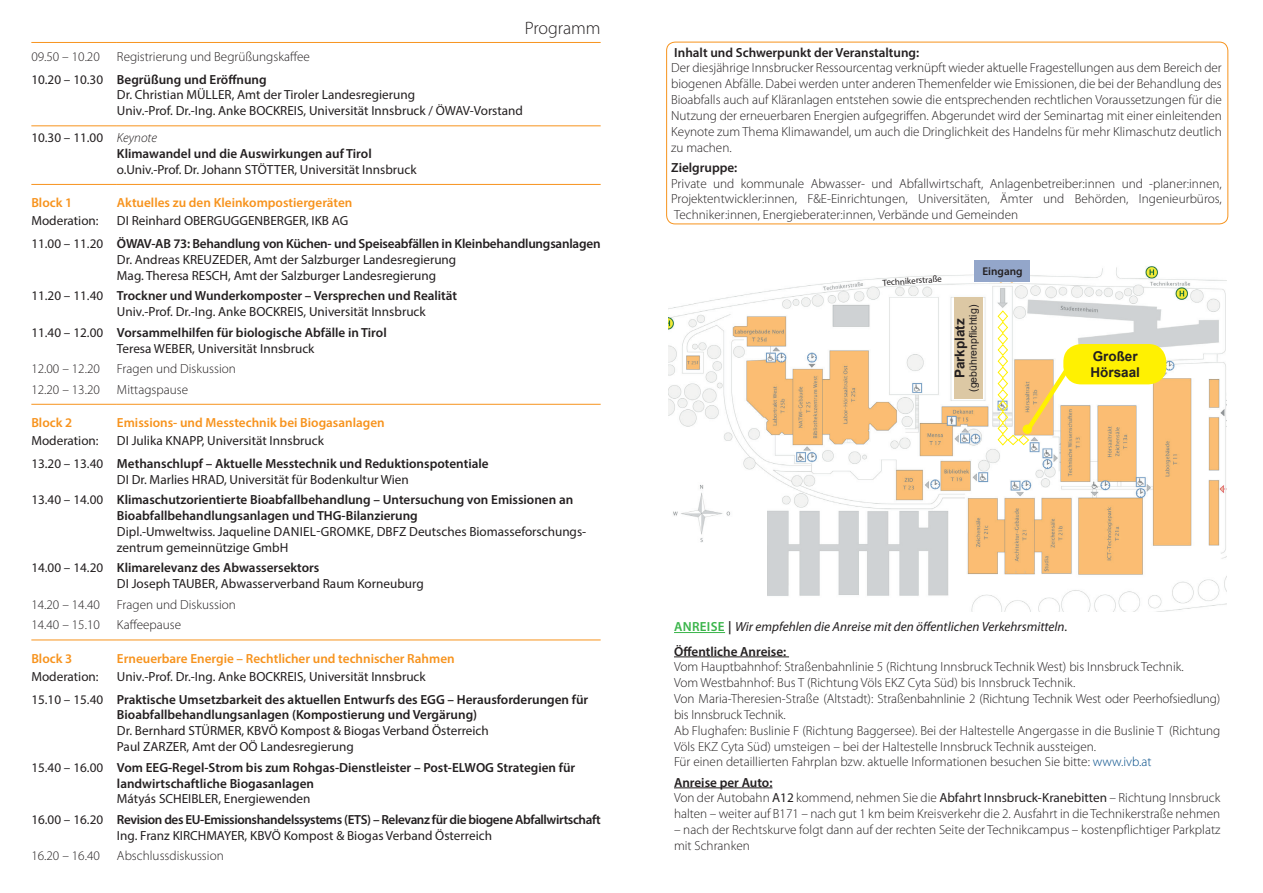
<style>
.page{position:relative;width:1263px;height:893px;background:#fff}
.page>*{position:absolute;margin:0;border:0;box-sizing:border-box;transform-origin:0 0}
.t1{font:300 18px "Myriad Pro";color:#231f20}
.t2{font:700 13.5px/16.2px "Arial";color:#231f20}
.t3{font:300 13.2px/15.9px "Myriad Pro";color:#231f20}
.t4{font:13.2px/15.9px "Myriad Pro";color:#231f20}
.t5{font:600 13.2px/22.6px "Myriad Pro";color:#231f20}
.t6{font:600 13.2px "Myriad Pro";color:#f7931d}
.t7{font:600 13.2px/20.5px "Myriad Pro";letter-spacing:-.03em;color:#231f20}
.t8{font:italic 13.2px/24.3px "Myriad Pro";color:#231f20}
.t9{font:600 11.25px "Myriad Pro";color:#231f20}
.t10{font:10.5px "Arial";color:#231f20}
.t11{font:9px "Myriad Pro";color:#231f20}
.s1{font-weight:400}
.s2{font-weight:600}
.s3{font-weight:300;font-style:italic}
.s4{font-weight:600;font-style:normal;color:#3ab54a}
.s5{font-weight:600;font-style:normal}
.s6{color:#004b87}
</style>
<div class="page">
<hr style="left:31px;top:42px;width:86px;height:1px;background:#f7931d">
<hr style="left:117px;top:42px;width:484px;height:1px;background:#f7931d">
<hr style="left:31px;top:125px;width:86px;height:1px;background:#f7931d">
<hr style="left:117px;top:125px;width:484px;height:1px;background:#f7931d">
<hr style="left:31px;top:184px;width:86px;height:1px;background:#f7931d">
<hr style="left:117px;top:184px;width:484px;height:1px;background:#f7931d">
<hr style="left:31px;top:404px;width:86px;height:1px;background:#f7931d">
<hr style="left:117px;top:404px;width:484px;height:1px;background:#f7931d">
<hr style="left:31px;top:640px;width:86px;height:1px;background:#f7931d">
<hr style="left:117px;top:640px;width:484px;height:1px;background:#f7931d">
<div style="left:666px;top:42px;width:562px;height:182px;border:1px solid #f7931d;border-radius:9px"></div>
<hr style="left:674px;top:632px;width:51px;height:1px;background:#3ab54a">
<hr style="left:674px;top:656px;width:115px;height:1px;background:#231f20">
<hr style="left:674px;top:787px;width:98px;height:1px;background:#231f20">
<img style="left:668px;top:261px;width:558px;height:350px">
<div style="left:1063px;top:344px;width:103px;height:40px;background:#fff101;border-radius:18px"></div>
<div style="left:975px;top:261px;width:55px;height:21px;background:#93a6ca"></div>
<div style="left:954px;top:298px;width:29px;height:101px;background:#dcc8a4"></div>
<svg style="left:997px;top:310px;width:76px;height:136px"></svg>
<div style="left:1022px;top:425px;width:10px;height:9px;background:#fff101;border-radius:50%"></div>
<h1 class="t1" style="left:525px;top:17px;width:77px">Programm</h1>
<p class="t3" style="left:31px;top:45px;width:280px;line-height:22.6px;text-indent:86px">Registrierung und Begrüßungskaffee<br><span class="s1">10.20 – 10.30</span> <span class="s2">Begrüßung und Eröffnung</span></p>
<p class="t4" style="left:117px;top:87px;width:408px">Dr. Christian MÜLLER, Amt der Tiroler Landesregierung<br>Univ.-Prof. Dr.-Ing. Anke BOCKREIS, Universität Innsbruck / ÖWAV-Vorstand</p>
<p class="t5" style="left:117px;top:129px;width:256px;line-height:15.9px;text-indent:-86px"><span class="s1">10.30 – 11.00</span> <span class="s3">Keynote<br></span>Klimawandel und die Auswirkungen auf Tirol</p>
<p class="t4" style="left:117px;top:161px;width:143px">o.Univ.-Prof. Dr. Johann Stötter</p>
<p class="t4" style="left:295px;top:161px;width:124px">, Universität Innsbruck</p>
<p class="t6" style="left:31px;top:194px;width:42px">Block 1</p>
<p class="t6" style="left:117px;top:194px;width:237px">Aktuelles zu den Kleinkompostiergeräten</p>
<p class="t4" style="left:31px;top:213px;width:69px">Moderation:</p>
<p class="t3" style="left:31px;top:48px;width:70px">09.50 – 10.20</p>
<p class="t5" style="left:31px;top:209px;width:571px;text-indent:86px"><span class="s1">DI Reinhard OBERGUGGENBERGER, IKB AG<br>11.00 – 11.20</span> ÖWAV-AB 73: Behandlung von Küchen- und Speiseabfällen in Kleinbehandlungsanlagen</p>
<p class="t4" style="left:117px;top:251px;width:341px">Dr. Andreas KREUZEDER, Amt der Salzburger Landesregierung<br>Mag. Theresa RESCH, Amt der Salzburger Landesregierung</p>
<p class="t4" style="left:117px;top:288px;width:342px;text-indent:-86px">11.20 – 11.40 <span class="s2">Trockner und Wunderkomposter – Versprechen und Realität<br></span>Univ.-Prof. Dr.-Ing. Anke BOCKREIS, Universität Innsbruck</p>
<p class="t4" style="left:117px;top:324px;width:271px;text-indent:-86px">11.40 – 12.00 <span class="s2">Vorsammelhilfen für biologische Abfälle in Tirol<br></span>Teresa WEBER, Universität Innsbruck</p>
<p class="t3" style="left:31px;top:361px;width:70px">12.00 – 12.20</p>
<p class="t3" style="left:117px;top:361px;width:120px">Fragen und Diskussion</p>
<p class="t3" style="left:31px;top:381px;width:70px">12.20 – 13.20</p>
<p class="t3" style="left:117px;top:381px;width:73px">Mittagspause</p>
<p class="t6" style="left:31px;top:414px;width:42px">Block 2</p>
<p class="t6" style="left:117px;top:414px;width:269px">Emissions- und Messtechnik bei Biogasanlagen</p>
<p class="t4" style="left:31px;top:433px;width:69px">Moderation:</p>
<p class="t5" style="left:31px;top:429px;width:459px;text-indent:86px"><span class="s1">DI Julika KNAPP, Universität Innsbruck<br>13.20 – 13.40</span> Methanschlupf – Aktuelle Messtechnik und Reduktionspotentiale</p>
<p class="t5" style="left:31px;top:469px;width:543px;line-height:20.5px;text-indent:86px"><span class="s1">DI Dr. Marlies HRAD, Universität für Bodenkultur Wien<br>13.40 – 14.00</span> Klimaschutzorientierte Bioabfallbehandlung – Untersuchung von Emissionen an</p>
<p class="t5" style="left:117px;top:504px;width:302px">Bioabfallbehandlungsanlagen und THG-Bilanzierung</p>
<p class="t4" style="left:117px;top:523px;width:174px">Dipl.-Umweltwiss. Jaqueline Daniel</p>
<p class="t4" style="left:316px;top:523px;width:23px">-Gromke</p>
<p class="t4" style="left:371px;top:523px;width:217px">, DBFZ Deutsches Biomasseforschungs-</p>
<p class="t4" style="left:31px;top:537px;width:290px;line-height:20.5px;text-indent:86px">zentrum gemeinnützige GmbH<br>14.00 – 14.20 <span class="s2">Klimarelevanz des Abwassersektors</span></p>
<p class="t4" style="left:117px;top:576px;width:308px">DI Joseph TAUBER, Abwasserverband Raum Korneuburg</p>
<p class="t3" style="left:31px;top:596px;width:70px">14.20 – 14.40</p>
<p class="t3" style="left:117px;top:596px;width:120px">Fragen und Diskussion</p>
<p class="t3" style="left:31px;top:617px;width:70px">14.40 – 15.10</p>
<p class="t3" style="left:117px;top:617px;width:66px">Kaffeepause</p>
<p class="t6" style="left:31px;top:650px;width:42px">Block 3</p>
<p class="t6" style="left:117px;top:650px;width:339px">Erneuerbare Energie – Rechtlicher und technischer Rahmen</p>
<p class="t4" style="left:31px;top:668px;width:69px">Moderation:</p>
<p class="t5" style="left:31px;top:665px;width:558px;text-indent:86px"><span class="s1">Univ.-Prof. Dr.-Ing. Anke BOCKREIS, Universität Innsbruck<br>15.10 – 15.40</span> Praktische Umsetzbarkeit des aktuellen Entwurfs des EGG – Herausforderungen für</p>
<p class="t5" style="left:117px;top:703px;width:362px">Bioabfallbehandlungsanlagen (Kompostierung und Vergärung)</p>
<p class="t4" style="left:117px;top:723px;width:373px">Dr. Bernhard STÜRMER, KBVÖ Kompost &amp; Biogas Verband Österreich<br>Paul ZARZER, Amt der OÖ Landesregierung</p>
<p class="t5" style="left:117px;top:759px;width:460px;line-height:15.9px;text-indent:-86px"><span class="s1">15.40 – 16.00</span> Vom EEG-Regel-Strom bis zum Rohgas-Dienstleister – Post-ELWOG Strategien für landwirtschaftliche Biogasanlagen</p>
<p class="t7" style="left:31px;top:788px;width:571px;text-indent:86px"><span class="s1">Mátyás SCHEIBLER, Energiewenden<br>16.00 – 16.20</span> Revision des EU-Emissionshandelssystems (ETS) – Relevanz für die biogene Abfallwirtschaft</p>
<p class="t4" style="left:117px;top:827px;width:377px">Ing. Franz KIRCHMAYER, KBVÖ Kompost &amp; Biogas Verband Österreich</p>
<p class="t3" style="left:31px;top:848px;width:70px">16.20 – 16.40</p>
<p class="t3" style="left:117px;top:848px;width:108px">Abschlussdiskussion</p>
<p class="t5" style="left:674px;top:40px;width:247px">Inhalt und Schwerpunkt der Veranstaltung:</p>
<p class="t3" style="left:671px;top:60px;width:552px;text-align:justify">Der diesjährige Innsbrucker Ressourcentag verknüpft wieder aktuelle Fragestellungen aus dem Bereich der biogenen Abfälle. Dabei werden unter anderen Themenfelder wie Emissionen, die bei der Behandlung des Bioabfalls auch auf Kläranlagen entstehen sowie die entsprechenden rechtlichen Voraussetzungen für die Nutzung der erneuerbaren Energien aufgegriffen. Abgerundet wird der Seminartag mit einer einleitenden Keynote zum Thema Klimawandel, um auch die Dringlichkeit des Handelns für mehr Klimaschutz deutlich zu machen.</p>
<p class="t5" style="left:671px;top:156px;width:68px">Zielgruppe:</p>
<p class="t3" style="left:671px;top:175px;width:552px;text-align:justify">Private und kommunale Abwasser- und Abfallwirtschaft, Anlagenbetreiber:innen und -planer:innen, Projektentwickler:innen, F&amp;E-Einrichtungen, Universitäten, Ämter und Behörden, Ingenieurbüros, Techniker:innen, Energieberater:innen, Verbände und Gemeinden</p>
<p class="t11" style="left:882px;top:277px;width:61px;rotate:-4deg">Technikerstraße</p>
<p class="t9" style="left:982px;top:264px;width:42px">Eingang</p>
<p class="t10" style="left:966px;top:392px;width:88px;rotate:-90deg">(gebührenpflichtig)</p>
<p class="t2" style="left:952px;top:378px;width:62px;rotate:-90deg">Parkplatz</p>
<p class="t2" style="left:1090px;top:348px;width:51px">Großer<br>Hörsaal</p>
<p class="t8" style="left:674px;top:614px;width:395px"><span class="s4">ANREISE</span> <span class="s5">|</span> Wir empfehlen die Anreise mit den öffentlichen Verkehrsmitteln.<br><span class="s5">Öffentliche Anreise:</span></p>
<p class="t3" style="left:674px;top:659px;width:548px">Vom Hauptbahnhof: Straßenbahnlinie 5 (Richtung Innsbruck Technik West) bis Innsbruck Technik.<br>Vom Westbahnhof: Bus T (Richtung Völs EKZ Cyta Süd) bis Innsbruck Technik.<br>Von Maria-Theresien-Straße (Altstadt): Straßenbahnlinie 2 (Richtung Technik West oder Peerhofsiedlung) bis Innsbruck Technik.<br>Ab Flughafen: Buslinie F (Richtung Baggersee). Bei der Haltestelle Angergasse in die Buslinie T (Richtung Völs EKZ Cyta Süd) umsteigen – bei der Haltestelle Innsbruck Technik aussteigen.<br>Für einen detaillierten Fahrplan bzw. aktuelle Informationen besuchen Sie bitte: <span class="s6">www.ivb.at</span></p>
<p class="t3" style="left:674px;top:774px;width:548px"><span class="s2">Anreise per Auto:<br></span>Von der Autobahn <span class="s1">A12</span> kommend, nehmen Sie die <span class="s1">Abfahrt Innsbruck-Kranebitten</span> – Richtung Innsbruck halten – weiter auf B171 – nach gut 1 km beim Kreisverkehr die 2. Ausfahrt in die Technikerstraße nehmen</p>
<p class="t3" style="left:674px;top:822px;width:548px">– nach der Rechtskurve folgt dann auf der rechten Seite der Technikcampus – kostenpflichtiger Parkplatz mit Schranken</p>
</div>
